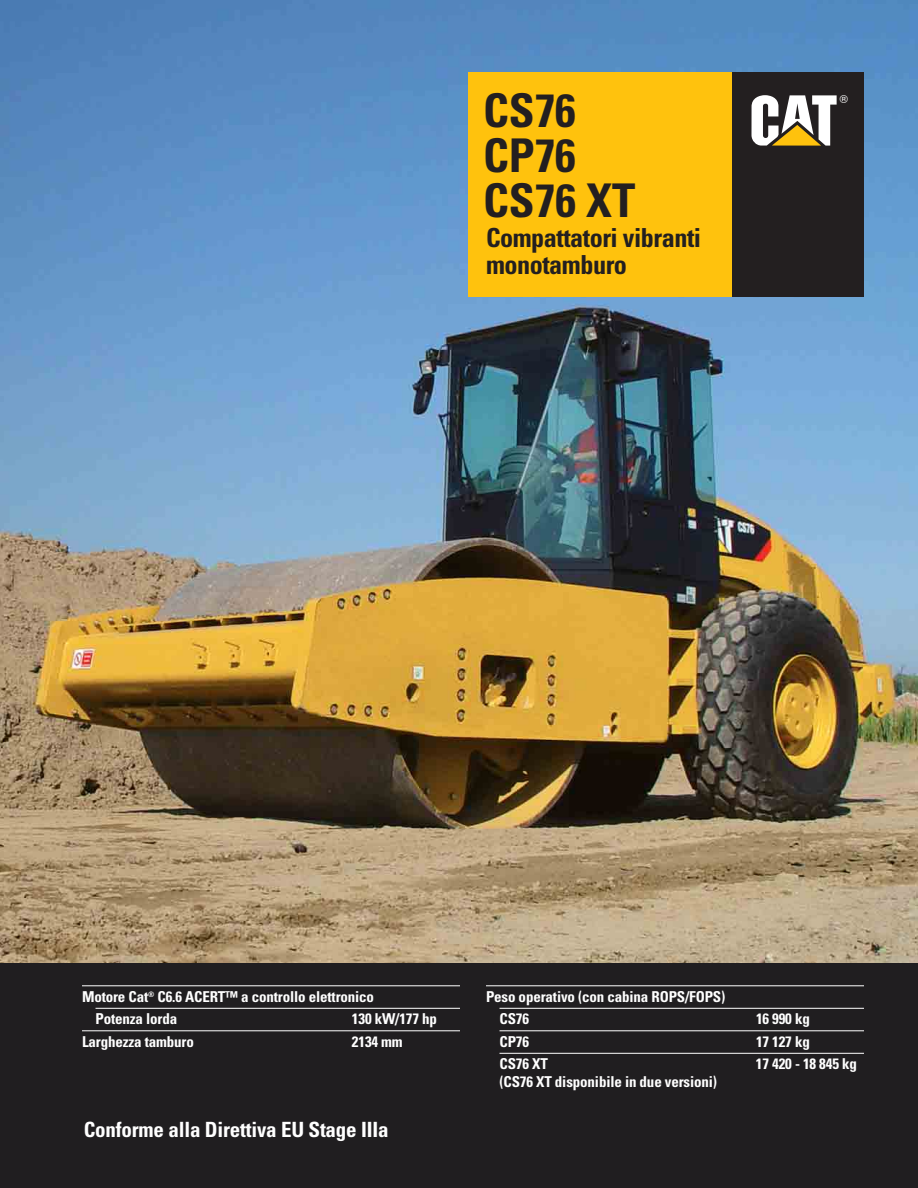
<style>
.page{position:relative;width:918px;height:1188px;background:#fff}
.page>*{position:absolute;margin:0;border:0;box-sizing:border-box;transform-origin:0 0}
.t1{font:700 condensed 46.5px/45px "Univers";color:#231f20}
.t2{font:700 condensed 26.25px/27px "Univers";letter-spacing:-.02em;color:#231f20}
.t3{font:700 condensed 21px "Univers";letter-spacing:-.01em;color:#fff}
.t4{font:700 condensed 15px/22.5px "Univers";letter-spacing:-.01em;color:#fff}
.t5{font:10.95px "Helvetica";color:#fff}
</style>
<div class="page">
<img style="left:0;top:0;width:918px;height:963px">
<div style="left:0;top:963px;width:918px;height:225px;background:#201e20"></div>
<hr style="left:486px;top:985px;width:378px;height:1px;background:#fff">
<hr style="left:500px;top:1008px;width:364px;height:1px;background:#fff">
<hr style="left:500px;top:1030px;width:364px;height:1px;background:#fff">
<hr style="left:500px;top:1053px;width:364px;height:1px;background:#fff">
<hr style="left:82px;top:985px;width:378px;height:1px;background:#fff">
<hr style="left:96px;top:1008px;width:364px;height:1px;background:#fff">
<hr style="left:82px;top:1030px;width:378px;height:1px;background:#fff">
<div style="left:468px;top:72px;width:396px;height:225px;background:#ffc20d"></div>
<div style="left:732px;top:72px;width:132px;height:225px;background:#231f20"></div>
<svg style="left:752px;top:95px;width:85px;height:51px"></svg>
<h1 class="t1" style="left:483px;top:92px;width:154px">CS76<br>CP76<br>CS76 XT</h1>
<h2 class="t2" style="left:486px;top:227px;width:217px">Compattatori vibranti monotamburo</h2>
<p class="t5" style="left:840px;top:95px;width:10px">®</p>
<p class="t4" style="left:96px;top:987px;width:280px;text-indent:-14px">Motore Cat<sup>®</sup> C6.6 ACERT™ a controllo elettronico<br>Potenza lorda</p>
<p class="t4" style="left:352px;top:1009px;width:87px">130 kW/177 hp</p>
<p class="t4" style="left:500px;top:987px;width:227px;text-indent:-14px">Peso operativo (con cabina ROPS/FOPS)<br>CS76</p>
<p class="t4" style="left:756px;top:1009px;width:55px">16 990 kg</p>
<p class="t4" style="left:82px;top:1032px;width:113px">Larghezza tamburo</p>
<p class="t4" style="left:352px;top:1032px;width:52px">2134 mm</p>
<p class="t4" style="left:500px;top:1032px;width:31px">CP76</p>
<p class="t4" style="left:756px;top:1032px;width:55px">17 127 kg</p>
<p class="t4" style="left:500px;top:1054px;width:50px">CS76 XT</p>
<p class="t4" style="left:756px;top:1054px;width:102px">17 420 - 18 845 kg</p>
<p class="t4" style="left:500px;top:1072px;width:219px">(CS76 XT disponibile in due versioni)</p>
<h3 class="t3" style="left:84px;top:1122px;width:306px">Conforme alla Direttiva EU Stage IIIa</h3>
</div>
